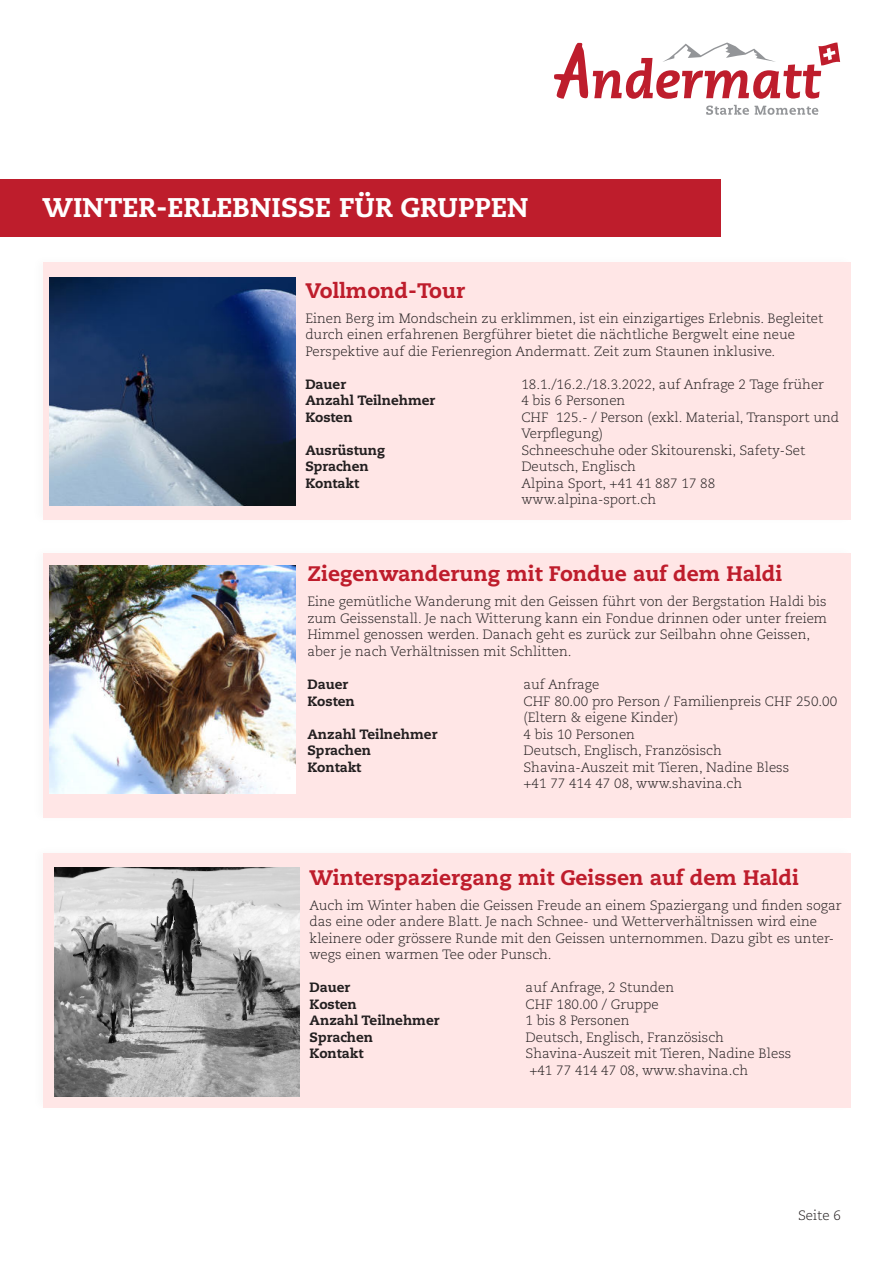
<style>
.page{position:relative;width:893px;height:1263px;background:#fff}
.page>*{position:absolute;margin:0;border:0;box-sizing:border-box;transform-origin:0 0}
.t1{font:800 27px "Caecilia LT Std";color:#fff}
.t2{font:800 21px "Caecilia LT Std";color:#be1d2c}
.t3{font:300 13.5px/16.5px "Caecilia LT Std";color:#231f20}
.t4{font:800 13.5px "Caecilia LT Std";color:#231f20}
</style>
<div class="page">
<svg style="left:818px;top:43px;width:22px;height:23px"></svg>
<svg style="left:706px;top:105px;width:112px;height:10px"></svg>
<svg style="left:554px;top:43px;width:281px;height:56px"></svg>
<div style="left:30px;top:253px;width:824px;height:274px;background:#231f20;opacity:.27"></div>
<div style="left:43px;top:263px;width:807px;height:257px;background:#ffe6e6"></div>
<div style="left:43px;top:553px;width:807px;height:265px;background:#ffe6e6"></div>
<img style="left:50px;top:565px;width:246px;height:229px">
<div style="left:43px;top:853px;width:807px;height:254px;background:#ffe6e6"></div>
<img style="left:54px;top:867px;width:245px;height:229px">
<div style="left:0;top:179px;width:720px;height:58px;background:#be1d2c"></div>
<img style="left:50px;top:277px;width:246px;height:229px">
<h1 class="t1" style="left:43px;top:192px;width:487px">WINTER-ERLEBNISSE FÜR GRUPPEN</h1>
<h1 class="t1" style="left:51px;top:192px;width:486px">SOMMERERLEBNISSE FÜR GRUPPEN</h1>
<h2 class="t2" style="left:305px;top:278px;width:161px">Vollmond-Tour</h2>
<p class="t3" style="left:305px;top:311px;width:520px">Einen Berg im Mondschein zu erklimmen, ist ein einzigartiges Erlebnis. Begleitet durch einen erfahrenen Bergführer bietet die nächtliche Bergwelt eine neue<br>Perspektive auf die Ferienregion Andermatt. Zeit zum Staunen inklusive.</p>
<p class="t4" style="left:305px;top:376px;width:42px">Dauer</p>
<p class="t3" style="left:521px;top:377px;width:304px">18.1./16.2./18.3.2022, auf Anfrage 2 Tage früher</p>
<p class="t4" style="left:305px;top:393px;width:131px">Anzahl Teilnehmer</p>
<p class="t3" style="left:521px;top:394px;width:106px">4 bis 6 Personen</p>
<p class="t4" style="left:305px;top:409px;width:49px">Kosten</p>
<p class="t3" style="left:521px;top:410px;width:319px">CHF 125.- / Person (exkl. Material, Transport und<br>Verpflegung)</p>
<p class="t4" style="left:305px;top:442px;width:81px">Ausrüstung</p>
<p class="t3" style="left:521px;top:443px;width:285px">Schneeschuhe oder Skitourenski, Safety-Set</p>
<p class="t4" style="left:305px;top:459px;width:65px">Sprachen</p>
<p class="t3" style="left:521px;top:460px;width:116px">Deutsch, Englisch</p>
<p class="t4" style="left:305px;top:475px;width:55px">Kontakt</p>
<p class="t3" style="left:521px;top:476px;width:195px">Alpina Sport, +41 41 887 17 88 www.alpina-sport.ch</p>
<h2 class="t2" style="left:307px;top:562px;width:476px">Ziegenwanderung mit Fondue auf dem Haldi</h2>
<p class="t3" style="left:307px;top:595px;width:521px">Eine gemütliche Wanderung mit den Geissen führt von der Bergstation Haldi bis zum Geissenstall. Je nach Witterung kann ein Fondue drinnen oder unter freiem Himmel genossen werden. Danach geht es zurück zur Seilbahn ohne Geissen, aber je nach Verhältnissen mit Schlitten.</p>
<p class="t4" style="left:307px;top:676px;width:42px">Dauer</p>
<p class="t3" style="left:523px;top:677px;width:77px">auf Anfrage</p>
<p class="t4" style="left:307px;top:693px;width:49px">Kosten</p>
<p class="t3" style="left:523px;top:694px;width:315px">CHF 80.00 pro Person / Familienpreis CHF 250.00 (Eltern &amp; eigene Kinder)</p>
<p class="t4" style="left:307px;top:726px;width:131px">Anzahl Teilnehmer</p>
<p class="t3" style="left:523px;top:727px;width:113px">4 bis 10 Personen</p>
<p class="t4" style="left:307px;top:742px;width:65px">Sprachen</p>
<p class="t3" style="left:523px;top:743px;width:200px">Deutsch, Englisch, Französisch</p>
<p class="t4" style="left:307px;top:759px;width:55px">Kontakt</p>
<p class="t3" style="left:523px;top:760px;width:267px">Shavina-Auszeit mit Tieren, Nadine Bless +41 77 414 47 08, www.shavina.ch</p>
<h2 class="t2" style="left:310px;top:865px;width:491px">Winterspaziergang mit Geissen auf dem Haldi</h2>
<p class="t3" style="left:310px;top:898px;width:533px">Auch im Winter haben die Geissen Freude an einem Spaziergang und finden sogar das eine oder andere Blatt. Je nach Schnee- und Wetterverhältnissen wird eine kleinere oder grössere Runde mit den Geissen unternommen. Dazu gibt es unter&shy;wegs einen warmen Tee oder Punsch.</p>
<p class="t4" style="left:310px;top:980px;width:42px">Dauer</p>
<p class="t3" style="left:526px;top:980px;width:150px">auf Anfrage, 2 Stunden</p>
<p class="t4" style="left:310px;top:996px;width:49px">Kosten</p>
<p class="t3" style="left:526px;top:997px;width:135px">CHF 180.00 / Gruppe</p>
<p class="t4" style="left:310px;top:1013px;width:131px">Anzahl Teilnehmer</p>
<p class="t3" style="left:526px;top:1013px;width:106px">1 bis 8 Personen</p>
<p class="t4" style="left:310px;top:1029px;width:65px">Sprachen</p>
<p class="t3" style="left:526px;top:1030px;width:200px">Deutsch, Englisch, Französisch</p>
<p class="t4" style="left:310px;top:1046px;width:55px">Kontakt</p>
<p class="t3" style="left:526px;top:1046px;width:267px">Shavina-Auszeit mit Tieren, Nadine Bless +41 77 414 47 08, www.shavina.ch</p>
<p class="t3" style="left:798px;top:1208px;width:44px">Seite 6</p>
</div>
